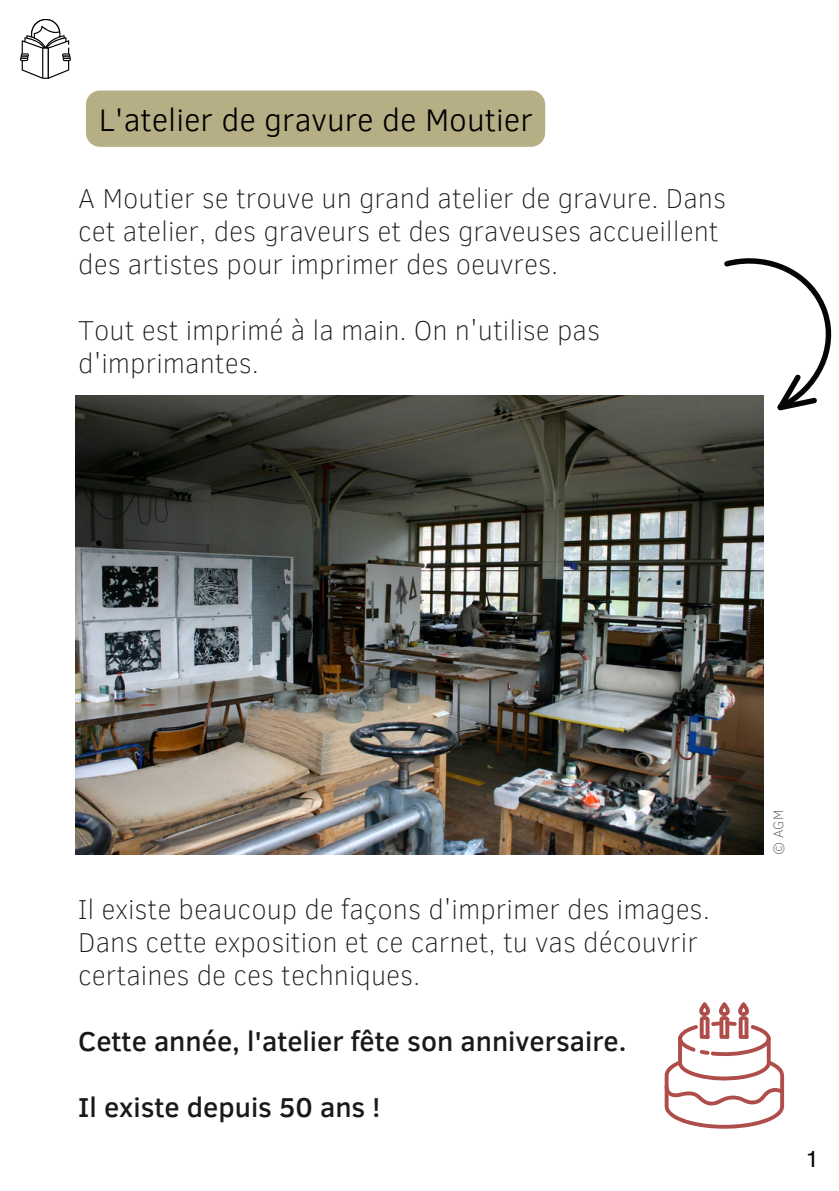
<style>
.page{position:relative;width:839px;height:1191px;background:#fff}
.page>*{position:absolute;margin:0;border:0;box-sizing:border-box;transform-origin:0 0}
.t1{font:300 32px "Clear Sans";color:#000}
.t2{font:100 28px/33px "Clear Sans";color:#191919}
.t3{font:500 28px "Clear Sans";color:#191919}
.t4{font:24px "Clear Sans";color:#000}
.t5{font:100 14px "Clear Sans";color:#4f4948}
</style>
<div class="page">
<svg style="left:20px;top:19px;width:51px;height:60px"></svg>
<img style="left:75px;top:396px;width:688px;height:459px">
<svg style="left:664px;top:1002px;width:120px;height:127px"></svg>
<svg style="left:681px;top:258px;width:151px;height:167px"></svg>
<div style="left:86px;top:91px;width:459px;height:56px;background:#b6ae84;border-radius:14px"></div>
<p class="t1" style="left:99px;top:97px;width:435px">L'atelier de gravure de Moutier</p>
<p class="t2" style="left:78px;top:180px;width:649px">A Moutier se trouve un grand atelier de gravure. Dans cet atelier, des graveurs et des graveuses accueillent des artistes pour imprimer des oeuvres.</p>
<p class="t2" style="left:78px;top:312px;width:523px">Tout est imprimé à la main. On n'utilise pas d'imprimantes.</p>
<p class="t2" style="left:78px;top:891px;width:633px">Il existe beaucoup de façons d'imprimer des images.<br>Dans cette exposition et ce carnet, tu vas découvrir certaines de ces techniques.</p>
<p class="t3" style="left:78px;top:1021px;width:549px">Cette année, l'atelier fête son anniversaire.</p>
<p class="t3" style="left:78px;top:1087px;width:303px">Il existe depuis 50 ans !</p>
<p class="t5" style="left:768px;top:855px;width:46px;rotate:-90deg">© AGM</p>
<p class="t4" style="left:804px;top:1141px;width:16px">1</p>
</div>
